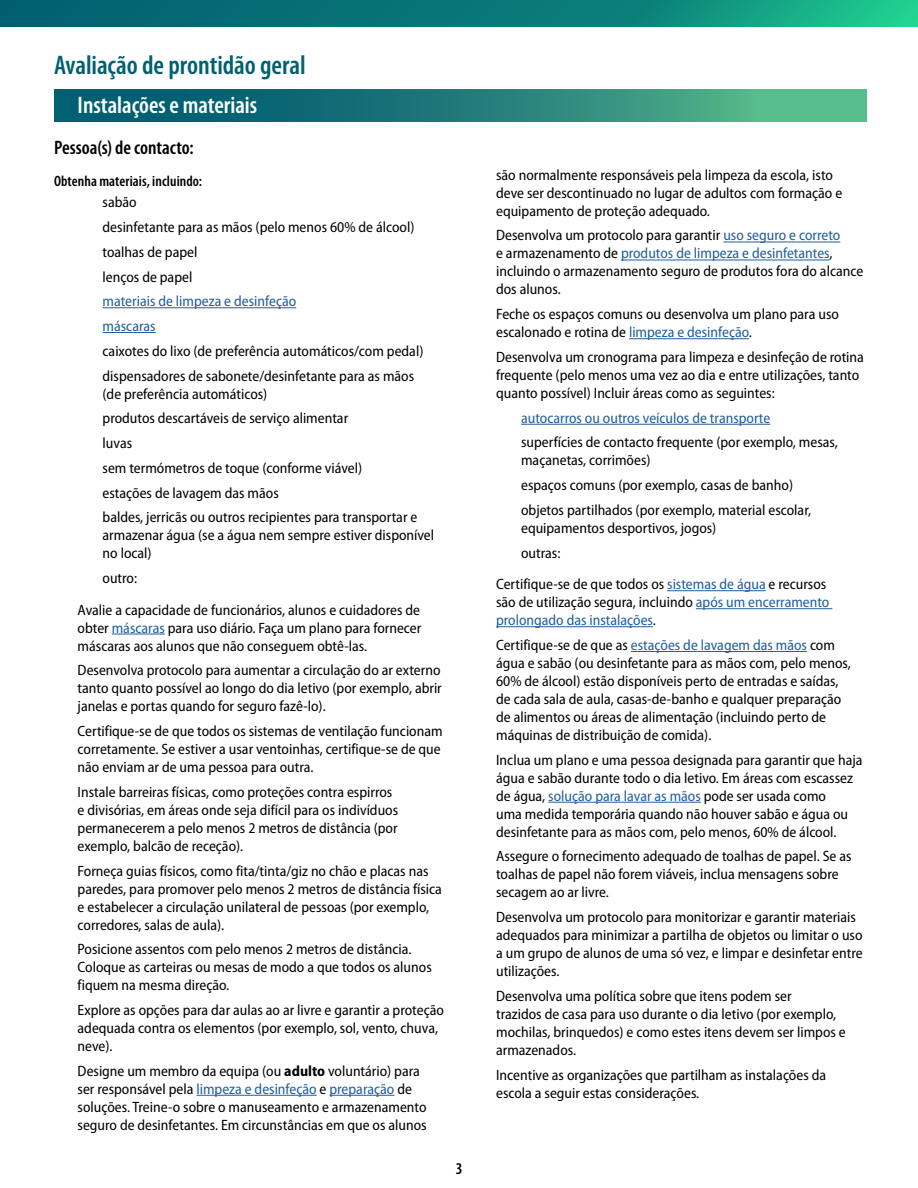
<style>
.page{position:relative;width:918px;height:1188px;background:#fff}
.page>*{position:absolute;margin:0;border:0;box-sizing:border-box;transform-origin:0 0}
.t1{font:600 condensed 27px "Myriad Pro";letter-spacing:-.005em;color:#006071}
.t2{font:600 condensed 24px "Myriad Pro";color:#fff}
.t3{font:600 condensed 19.5px "Myriad Pro";color:#000}
.t4{font:600 condensed 16.5px "Myriad Pro";color:#000}
.t5{font:semi-condensed 15px/18px "Myriad Pro";color:#000}
.t6{font:600 condensed 15px/21.5px "Myriad Pro";letter-spacing:.005em;color:#000}
.s1{font-weight:400;font-stretch:normal;color:#fff}
.s2{font-weight:400;font-stretch:semi-condensed}
.s3{font-stretch:normal;color:#fff}
.s4{color:#215e9e}
.s5{color:#fff}
.s6{font-weight:700}
</style>
<div class="page">
<svg style="left:0;top:0;width:918px;height:27px;background:#0a807a"></svg>
<svg style="left:54px;top:90px;width:812px;height:31px;background:#26847b"></svg>
<hr style="left:103px;top:307px;width:193px;height:1px;background:#215e9e">
<hr style="left:103px;top:332px;width:53px;height:1px;background:#215e9e">
<hr style="left:112px;top:634px;width:53px;height:1px;background:#215e9e">
<hr style="left:196px;top:1095px;width:121px;height:1px;background:#215e9e">
<hr style="left:330px;top:1095px;width:64px;height:1px;background:#215e9e">
<hr style="left:723px;top:242px;width:117px;height:1px;background:#215e9e">
<hr style="left:621px;top:260px;width:209px;height:1px;background:#215e9e">
<hr style="left:629px;top:338px;width:120px;height:1px;background:#215e9e">
<hr style="left:521px;top:424px;width:249px;height:1px;background:#215e9e">
<hr style="left:667px;top:590px;width:99px;height:1px;background:#215e9e">
<hr style="left:696px;top:608px;width:136px;height:1px;background:#215e9e">
<hr style="left:496px;top:626px;width:157px;height:1px;background:#215e9e">
<hr style="left:631px;top:651px;width:176px;height:1px;background:#215e9e">
<hr style="left:548px;top:802px;width:153px;height:1px;background:#215e9e">
<h1 class="t1" style="left:54px;top:49px;width:253px">Avaliação de prontidão geral</h1>
<h2 class="t2" style="left:78px;top:90px;width:181px">Instalações e materiais</h2>
<h3 class="t3" style="left:54px;top:136px;width:141px">Pessoa(s) de contacto:</h3>
<p class="t6" style="left:79px;top:170px;width:125px;text-indent:-25px">Obtenha materiais, incluindo: <span class="s1">»</span> <span class="s2">sabão</span></p>
<p class="t5" style="left:79px;top:215px;width:346px;line-height:24.8px"><span class="s3">»</span> desinfetante para as mãos (pelo menos 60% de álcool) <span class="s3">»</span> toalhas de papel<br><span class="s3">»</span> lenços de papel<br><span class="s3">»</span> <span class="s4">materiais de limpeza e desinfeção<br></span><span class="s3">»</span> <span class="s4">máscaras<br></span><span class="s3">»</span> caixotes do lixo (de preferência automáticos/com pedal) <span class="s3">»</span> dispensadores de sabonete/desinfetante para as mãos</p>
<p class="t5" style="left:79px;top:381px;width:340px;line-height:24.8px;text-indent:24px">(de preferência automáticos)<br><span class="s3">»</span> produtos descartáveis de serviço alimentar<br><span class="s3">»</span> luvas<br><span class="s3">»</span> sem termómetros de toque (conforme viável)<br><span class="s3">»</span> estações de lavagem das mãos<br><span class="s3">»</span> baldes, jerricãs ou outros recipientes para transportar e</p>
<p class="t5" style="left:103px;top:527px;width:333px">armazenar água (se a água nem sempre estiver disponível no local)</p>
<p class="t5" style="left:79px;top:569px;width:60px"><span class="s3">»</span> outro:</p>
<p class="t5" style="left:78px;top:601px;width:345px;text-align:justify;text-indent:-24px"><span class="s5">•</span> Avalie a capacidade de funcionários, alunos e cuidadores de obter <span class="s4">máscaras</span> para uso diário. Faça um plano para fornecer máscaras aos alunos que não conseguem obtê-las.</p>
<p class="t5" style="left:78px;top:662px;width:366px;text-align:justify;text-indent:-24px"><span class="s5">•</span> Desenvolva protocolo para aumentar a circulação do ar externo tanto quanto possível ao longo do dia letivo (por exemplo, abrir janelas e portas quando for seguro fazê-lo).</p>
<p class="t5" style="left:78px;top:722px;width:367px;text-indent:-24px"><span class="s5">•</span> Certifique-se de que todos os sistemas de ventilação funcionam corretamente. Se estiver a usar ventoinhas, certifique-se de que não enviam ar de uma pessoa para outra.</p>
<p class="t5" style="left:78px;top:783px;width:322px;text-indent:-24px"><span class="s5">•</span> Instale barreiras físicas, como proteções contra espirros e divisórias, em áreas onde seja difícil para os indivíduos permanecerem a pelo menos 2 metros de distância (por exemplo, balcão de receção).</p>
<p class="t5" style="left:78px;top:862px;width:366px;text-indent:-24px"><span class="s5">•</span> Forneça guias físicos, como fita/tinta/giz no chão e placas nas paredes, para promover pelo menos 2 metros de distância física e estabelecer a circulação unilateral de pessoas (por exemplo, corredores, salas de aula).</p>
<p class="t5" style="left:78px;top:941px;width:356px;text-indent:-24px"><span class="s5">•</span> Posicione assentos com pelo menos 2 metros de distância.<br>Coloque as carteiras ou mesas de modo a que todos os alunos fiquem na mesma direção.</p>
<p class="t5" style="left:78px;top:1001px;width:368px;text-indent:-24px"><span class="s5">•</span> Explore as opções para dar aulas ao ar livre e garantir a proteção adequada contra os elementos (por exemplo, sol, vento, chuva, neve).</p>
<p class="t5" style="left:78px;top:1062px;width:351px;text-indent:-24px"><span class="s5">•</span> Designe um membro da equipa (ou <span class="s6">adulto</span> voluntário) para ser responsável pela <span class="s4">limpeza e desinfeção</span> e <span class="s4">preparação</span> de soluções. Treine-o sobre o manuseamento e armazenamento seguro de desinfetantes. Em circunstâncias em que os alunos</p>
<p class="t5" style="left:496px;top:166px;width:348px">são normalmente responsáveis pela limpeza da escola, isto deve ser descontinuado no lugar de adultos com formação e equipamento de proteção adequado.</p>
<p class="t5" style="left:496px;top:227px;width:369px;text-indent:-24px"><span class="s5">•</span> Desenvolva um protocolo para garantir <span class="s4">uso seguro e correto<br></span>e armazenamento de <span class="s4">produtos de limpeza e desinfetantes</span>, incluindo o armazenamento seguro de produtos fora do alcance dos alunos.</p>
<p class="t5" style="left:496px;top:306px;width:344px;text-indent:-24px"><span class="s5">•</span> Feche os espaços comuns ou desenvolva um plano para uso escalonado e rotina de <span class="s4">limpeza e desinfeção</span>.</p>
<p class="t5" style="left:496px;top:348px;width:369px;text-indent:-24px"><span class="s5">•</span> Desenvolva um cronograma para limpeza e desinfeção de rotina frequente (pelo menos uma vez ao dia e entre utilizações, tanto quanto possível) Incluir áreas como as seguintes:</p>
<p class="t5" style="left:497px;top:406px;width:342px;line-height:24.8px"><span class="s3">»</span> <span class="s4">autocarros ou outros veículos de transporte<br></span><span class="s3">»</span> superfícies de contacto frequente (por exemplo, mesas,</p>
<p class="t5" style="left:497px;top:448px;width:315px;line-height:24.8px;text-indent:24px">maçanetas, corrimões)<br><span class="s3">»</span> espaços comuns (por exemplo, casas de banho)<br><span class="s3">»</span> objetos partilhados (por exemplo, material escolar,</p>
<p class="t5" style="left:497px;top:516px;width:220px;line-height:24.8px;text-indent:24px">equipamentos desportivos, jogos) <span class="s3">»</span> outras:</p>
<p class="t5" style="left:496px;top:576px;width:335px;text-indent:-24px"><span class="s5">•</span> Certifique-se de que todos os <span class="s4">sistemas de água</span> e recursos são de utilização segura, incluindo <span class="s4">após um encerramento prolongado das instalações</span>.</p>
<p class="t5" style="left:496px;top:636px;width:356px;text-indent:-24px"><span class="s5">•</span> Certifique-se de que as <span class="s4">estações de lavagem das mãos</span> com água e sabão (ou desinfetante para as mãos com, pelo menos, 60% de álcool) estão disponíveis perto de entradas e saídas, de cada sala de aula, casas-de-banho e qualquer preparação de alimentos ou áreas de alimentação (incluindo perto de máquinas de distribuição de comida).</p>
<p class="t5" style="left:496px;top:751px;width:368px;text-indent:-24px"><span class="s5">•</span> Inclua um plano e uma pessoa designada para garantir que haja água e sabão durante todo o dia letivo. Em áreas com escassez de água, <span class="s4">solução para lavar as mãos</span> pode ser usada como<br>uma medida temporária quando não houver sabão e água ou desinfetante para as mãos com, pelo menos, 60% de álcool.</p>
<p class="t5" style="left:496px;top:848px;width:357px;text-indent:-24px"><span class="s5">•</span> Assegure o fornecimento adequado de toalhas de papel. Se as toalhas de papel não forem viáveis, inclua mensagens sobre secagem ao ar livre.</p>
<p class="t5" style="left:496px;top:909px;width:368px;text-indent:-24px"><span class="s5">•</span> Desenvolva um protocolo para monitorizar e garantir materiais adequados para minimizar a partilha de objetos ou limitar o uso a um grupo de alunos de uma só vez, e limpar e desinfetar entre utilizações.</p>
<p class="t5" style="left:496px;top:987px;width:351px;text-indent:-24px"><span class="s5">•</span> Desenvolva uma política sobre que itens podem ser<br>trazidos de casa para uso durante o dia letivo (por exemplo, mochilas, brinquedos) e como estes itens devem ser limpos e armazenados.</p>
<p class="t5" style="left:496px;top:1066px;width:332px;text-indent:-24px"><span class="s5">•</span> Incentive as organizações que partilham as instalações da escola a seguir estas considerações.</p>
<p class="t4" style="left:456px;top:1158px;width:8px">3</p>
</div>
